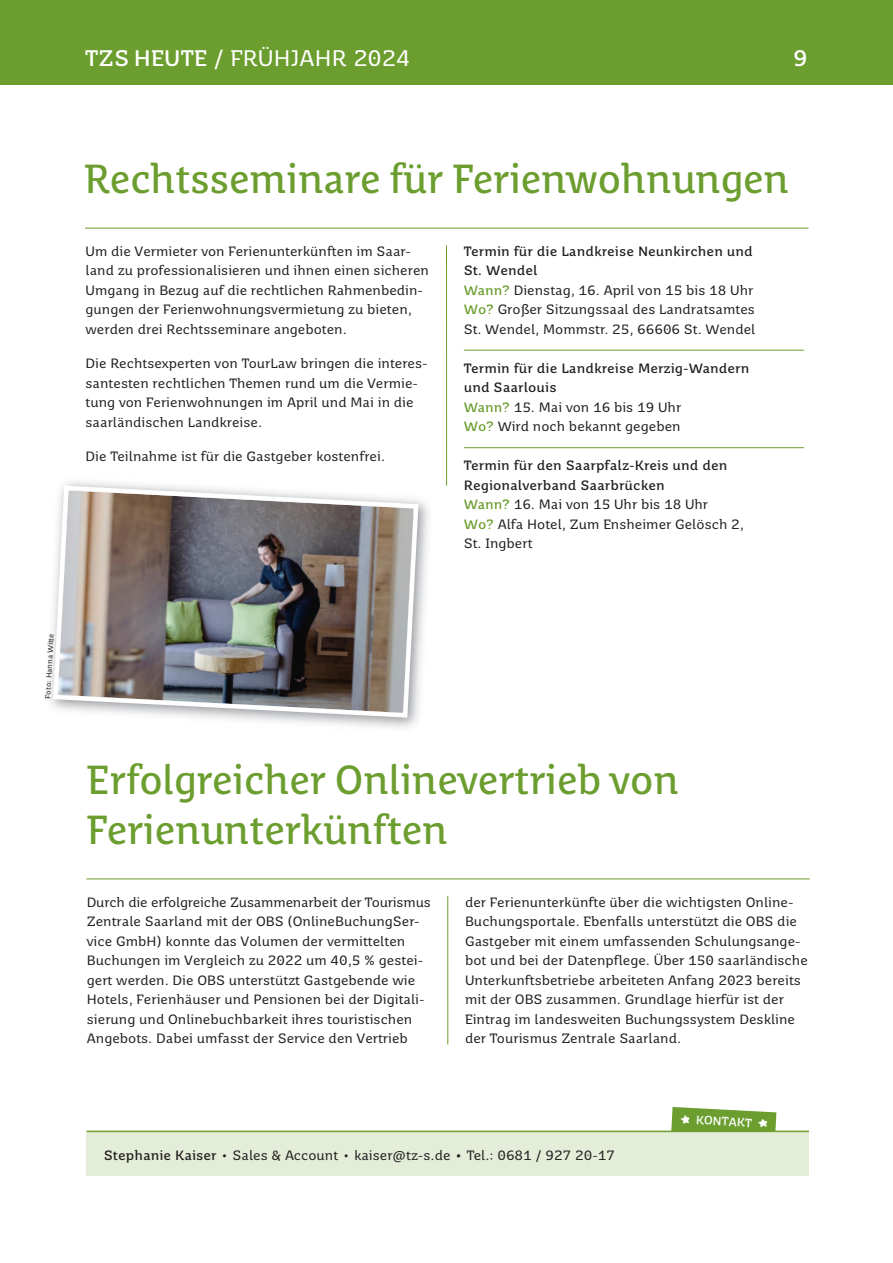
<style>
.page{position:relative;width:893px;height:1263px;background:#fff}
.page>*{position:absolute;margin:0;border:0;box-sizing:border-box;transform-origin:0 0}
.t1{font:40.5px/49.5px "Saar 1450 Headline";color:#6c9e2f}
.t2{font:22.5px "Saar 1450 Text";letter-spacing:.01em;color:#fff}
.t3{font:700 22.5px "Saar 1450 Text";color:#fff}
.t4{font:13.5px/19.5px "Saar 1450 Text";color:#231f20}
.t5{font:700 13.5px/19.5px "Saar 1450 Text";color:#231f20}
.t6{font:700 12px "Saar 1450 Text";color:#fff}
.t7{font:7.5px "Saar 1450 Text";color:#231f20}
.s1{font-weight:700}
.s2{font-weight:700;color:#6c9e2f}
.s3{color:#6c9e2f}
.s4{font-weight:400}
</style>
<div class="page">
<div style="left:0;top:0;width:893px;height:84px;background:#6c9e2f"></div>
<svg style="left:671px;top:1107px;width:105px;height:24px;background:#82ac4e"></svg>
<div style="left:86px;top:1131px;width:723px;height:45px;background:#e4edd8"></div>
<hr style="left:87px;top:1131px;width:722px;height:1px;background:#6c9e2f">
<hr style="left:464px;top:350px;width:340px;height:1px;background:#6c9e2f">
<hr style="left:464px;top:447px;width:340px;height:1px;background:#6c9e2f">
<hr style="left:446px;top:245px;width:1px;height:241px;background:#6c9e2f">
<hr style="left:85px;top:228px;width:723px;height:1px;background:#6c9e2f">
<img style="left:51px;top:483px;width:370px;height:237px">
<hr style="left:447px;top:896px;width:1px;height:148px;background:#6c9e2f">
<hr style="left:86px;top:879px;width:724px;height:1px;background:#6c9e2f">
<h2 class="t2" style="left:85px;top:49px;width:327px"><span class="s1">TZS HEUTE</span> / FRÜHJAHR 2024</h2>
<h2 class="t3" style="left:793px;top:49px;width:16px">9</h2>
<h1 class="t1" style="left:85px;top:158px;width:706px">Rechtsseminare für Ferienwohnungen</h1>
<p class="t4" style="left:86px;top:243px;width:345px">Um die Vermieter von Ferienunterkünften im Saar&shy;land zu professionalisieren und ihnen einen sicheren Umgang in Bezug auf die rechtlichen Rahmenbedin&shy;gungen der Ferienwohnungsvermietung zu bieten, werden drei Rechtsseminare angeboten.</p>
<p class="t4" style="left:86px;top:355px;width:344px">Die Rechtsexperten von TourLaw bringen die interes&shy;santesten rechtlichen Themen rund um die Vermie&shy;tung von Ferienwohnungen im April und Mai in die saarländischen Landkreise.</p>
<p class="t4" style="left:86px;top:448px;width:301px">Die Teilnahme ist für die Gastgeber kostenfrei.</p>
<p class="t4" style="left:464px;top:243px;width:293px"><span class="s1">Termin für die Landkreise Neunkirchen und St. Wendel<br></span><span class="s2">Wann?</span> Dienstag, 16. April von 15 bis 18 Uhr <span class="s2">Wo?</span> Großer Sitzungssaal des Landratsamtes St. Wendel, Mommstr. 25, 66606 St. Wendel</p>
<p class="t5" style="left:464px;top:360px;width:287px">Termin für die Landkreise Merzig-Wandern und Saarlouis<br><span class="s3">Wann?</span> <span class="s4">15. Mai von 16 bis 19 Uhr<br></span><span class="s3">Wo?</span> <span class="s4">Wird noch bekannt gegeben</span></p>
<p class="t4" style="left:464px;top:457px;width:282px"><span class="s1">Termin für den Saarpfalz-Kreis und den<br>Regionalverband Saarbrücken<br></span><span class="s2">Wann?</span> 16. Mai von 15 Uhr bis 18 Uhr<br><span class="s2">Wo?</span> Alfa Hotel, Zum Ensheimer Gelösch 2,<br>St. Ingbert</p>
<p class="t7" style="left:45px;top:698px;width:67px;rotate:-87deg">Foto: Hanna Witte</p>
<h1 class="t1" style="left:86px;top:759px;width:595px">Erfolgreicher Onlinevertrieb von<br>Ferienunterkünften</h1>
<p class="t4" style="left:87px;top:893px;width:346px">Durch die erfolgreiche Zusammenarbeit der Tourismus Zentrale Saarland mit der OBS (OnlineBuchungSer&shy;vice GmbH) konnte das Volumen der vermittelten Buchungen im Vergleich zu 2022 um 40,5 % gestei&shy;gert werden. Die OBS unterstützt Gastgebende wie Hotels, Ferienhäuser und Pensionen bei der Digitali&shy;sierung und Onlinebuchbarkeit ihres touristischen Angebots. Dabei umfasst der Service den Vertrieb</p>
<p class="t4" style="left:465px;top:893px;width:344px">der Ferienunterkünfte über die wichtigsten Online-Buchungsportale. Ebenfalls unterstützt die OBS die Gastgeber mit einem umfassenden Schulungsange&shy;bot und bei der Datenpflege. Über 150 saarländische Unterkunftsbetriebe arbeiteten Anfang 2023 bereits mit der OBS zusammen. Grundlage hierfür ist der Eintrag im landesweiten Buchungssystem Deskline der Tourismus Zentrale Saarland.</p>
<p class="t4" style="left:104px;top:1146px;width:513px"><span class="s1">Stephanie Kaiser</span> • Sales &amp; Account • kaiser@tz-s.de <span class="s1">•</span> Tel.: 0681 / 927 20-17</p>
<p class="t6" style="left:696px;top:1115px;width:58px;rotate:3deg">KONTAKT</p>
</div>
